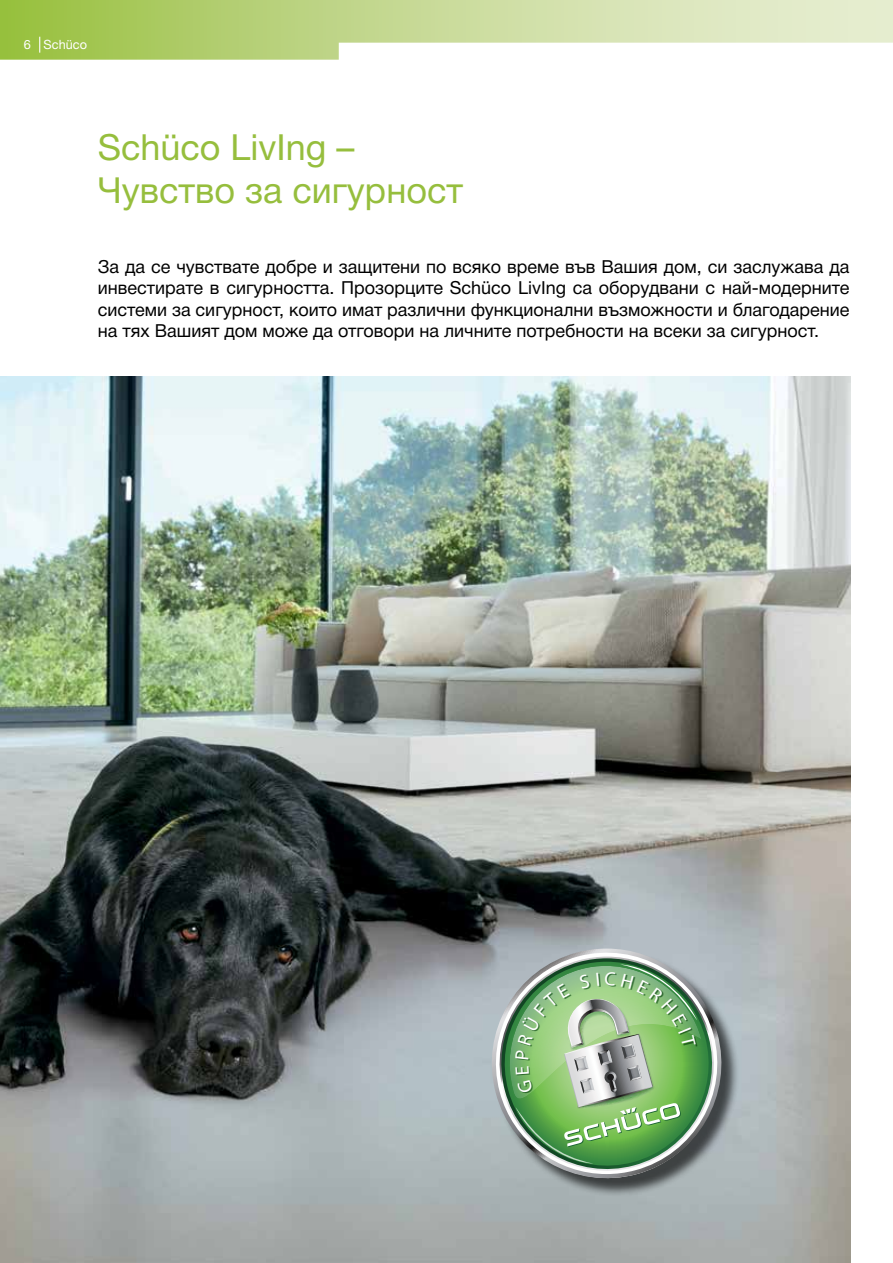
<style>
.page{position:relative;width:893px;height:1263px;background:#fff}
.page>*{position:absolute;margin:0;border:0;box-sizing:border-box;transform-origin:0 0}
.t1{font:36px "Helvetica Neue Cyr";color:#96be3d}
.t2{font:36px "Helvetica Neue LTW1 G";color:#96be3d}
.t3{font:18px/21.6px "Helvetica Neue Cyr";color:#000;text-align:justify}
.t4{font:12.75px "Helvetica Neue LTW1 G";color:#fff}
.s1{font-family:"Helvetica Neue Cyr"}
.s2{font-family:"Helvetica Neue LTW1 G"}
</style>
<div class="page">
<svg style="left:0;top:0;width:893px;height:60px"></svg>
<svg style="left:39px;top:37px;width:1px;height:16px"></svg>
<img style="left:0;top:376px;width:850px;height:887px">
<div style="left:494px;top:951px;width:246px;height:246px;background:#000;opacity:.65"></div>
<svg style="left:479px;top:941px;width:255px;height:249px"></svg>
<img style="left:483px;top:947px;width:242px;height:233px">
<svg style="left:499px;top:964px;width:207px;height:200px"></svg>
<p class="t4" style="left:24px;top:37px;width:65px">6 Schüco</p>
<h1 class="t2" style="left:98px;top:125px;width:258px">Schüco LivIng <span class="s1">–</span></h1>
<h1 class="t1" style="left:98px;top:170px;width:367px">Чувство за сигурност</h1>
<p class="t3" style="left:98px;top:256px;width:753px">За да се чувствате добре и защитени по всяко време във Вашия дом, си заслужава да инвестирате в сигурността. Прозорците <span class="s2">Schüco</span> LivIng са оборудвани с най-модерните системи за сигурност, които имат различни функционални възможности и благодарение на тях Вашият дом може да отговори на личните потребности на всеки за сигурност.</p>
</div>
